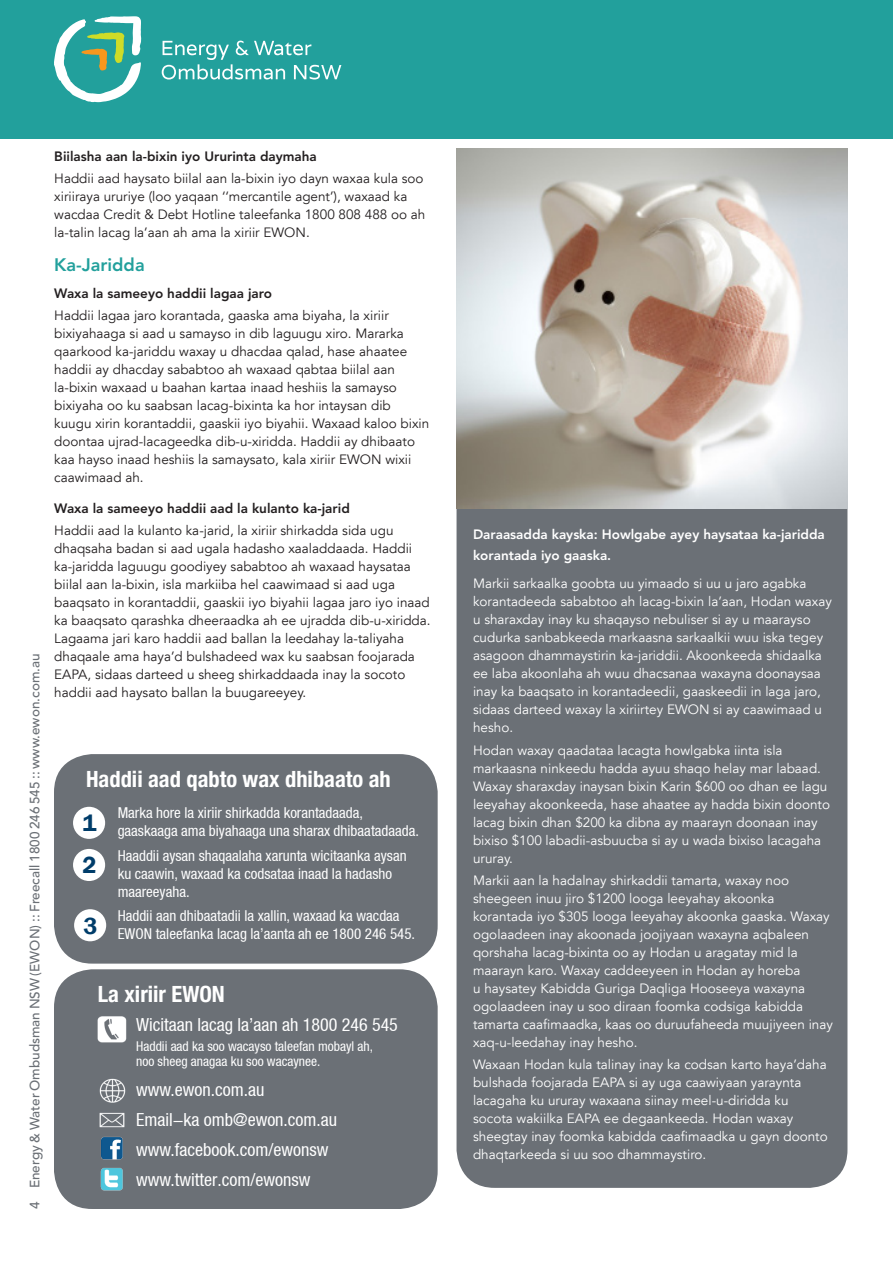
<style>
.page{position:relative;width:893px;height:1263px;background:#fff}
.page>*{position:absolute;margin:0;border:0;box-sizing:border-box;transform-origin:0 0}
.t1{font:600 24px "Franklin Gothic";color:#003d6a}
.t2{font:700 condensed 22.5px "Helvetica Neue LT";color:#fff}
.t3{font:condensed 18px "Helvetica Neue LT";color:#fff}
.t4{font:800 18px "Avenir LT Std";color:#22a09c}
.t5{font:condensed 15px/18px "Helvetica Neue LT";color:#fff}
.t6{font:13.5px/18px "Avenir LT";color:#fff}
.t7{font:13.5px/18px "Avenir LT";color:#231f20}
.t8{font:800 13.5px "Avenir LT Std";color:#231f20}
.body_text_start{font:500 13.5px "Avenir LT Std";color:#6b7076}
.t9{font:800 13.5px/21px "Avenir LT Std";color:#fff}
.t10{font:condensed 13.5px "Helvetica Neue LT";color:#fff}
</style>
<div class="page">
<div style="left:457px;top:414px;width:390px;height:774px;background:#6b7076;border-radius:38px"></div>
<div style="left:54px;top:969px;width:384px;height:240px;background:#6b7076;border-radius:38px"></div>
<div style="left:54px;top:754px;width:384px;height:209px;background:#6b7076;border-radius:38px"></div>
<img style="left:457px;top:149px;width:390px;height:360px">
<div style="left:0;top:0;width:893px;height:138px;background:#22a09c"></div>
<img style="left:97px;top:1016px;width:30px;height:27px">
<img style="left:99px;top:1078px;width:27px;height:25px">
<img style="left:99px;top:1112px;width:26px;height:16px">
<img style="left:100px;top:1167px;width:23px;height:24px">
<img style="left:101px;top:1136px;width:22px;height:24px">
<div style="left:73px;top:807px;width:32px;height:32px;background:#fff;border-radius:50%"></div>
<div style="left:73px;top:849px;width:32px;height:32px;background:#fff;border-radius:50%"></div>
<div style="left:74px;top:909px;width:32px;height:32px;background:#fff;border-radius:50%"></div>
<svg style="left:162px;top:41px;width:179px;height:38px"></svg>
<svg style="left:54px;top:16px;width:87px;height:86px"></svg>
<p class="body_text_start" style="left:27px;top:1209px;width:557px;rotate:-90deg">4 Energy &amp; Water Ombudsman NSW (EWON) :: Freecall 1800 246 545 :: www.ewon.com.au</p>
<p class="t8" style="left:54px;top:148px;width:264px">Biilasha aan la-bixin iyo Ururinta daymaha</p>
<p class="t7" style="left:54px;top:170px;width:373px">Haddii aad haysato biilal aan la-bixin iyo dayn waxaa kula soo xiriiraya ururiye (loo yaqaan ‘‘mercantile agent’), waxaad ka wacdaa Credit &amp; Debt Hotline taleefanka 1800 808 488 oo ah la-talin lacag la’aan ah ama la xiriir EWON.</p>
<p class="t4" style="left:54px;top:254px;width:92px">Ka-Jaridda</p>
<p class="t8" style="left:54px;top:285px;width:219px">Waxa la sameeyo haddii lagaa jaro</p>
<p class="t7" style="left:54px;top:307px;width:377px">Haddii lagaa jaro korantada, gaaska ama biyaha, la xiriir bixiyahaaga si aad u samayso in dib laguugu xiro. Mararka qaarkood ka-jariddu waxay u dhacdaa qalad, hase ahaatee haddii ay dhacday sababtoo ah waxaad qabtaa biilal aan la-bixin waxaad u baahan kartaa inaad heshiis la samayso bixiyaha oo ku saabsan lacag-bixinta ka hor intaysan dib kuugu xirin korantaddii, gaaskii iyo biyahii. Waxaad kaloo bixin doontaa ujrad-lacageedka dib-u-xiridda. Haddii ay dhibaato kaa hayso inaad heshiis la samaysato, kala xiriir EWON wixii caawimaad ah.</p>
<p class="t8" style="left:54px;top:500px;width:297px">Waxa la sameeyo haddii aad la kulanto ka-jarid</p>
<p class="t7" style="left:54px;top:522px;width:378px">Haddii aad la kulanto ka-jarid, la xiriir shirkadda sida ugu dhaqsaha badan si aad ugala hadasho xaaladdaada. Haddii ka-jaridda laguugu goodiyey sababtoo ah waxaad haysataa biilal aan la-bixin, isla markiiba hel caawimaad si aad uga baaqsato in korantaddii, gaaskii iyo biyahii lagaa jaro iyo inaad ka baaqsato qarashka dheeraadka ah ee ujradda dib-u-xiridda.<br>Lagaama jari karo haddii aad ballan la leedahay la-taliyaha dhaqaale ama haya’d bulshadeed wax ku saabsan foojarada EAPA, sidaas darteed u sheeg shirkaddaada inay la socoto haddii aad haysato ballan la buugareeyey.</p>
<p class="t2" style="left:86px;top:765px;width:306px">Haddii aad qabto wax dhibaato ah</p>
<p class="t1" style="left:82px;top:808px;width:16px">1</p>
<p class="t1" style="left:82px;top:850px;width:16px">2</p>
<p class="t1" style="left:84px;top:911px;width:16px">3</p>
<p class="t5" style="left:118px;top:804px;width:303px">Marka hore la xiriir shirkadda korantadaada, gaaskaaga ama biyahaaga una sharax dhibaatadaada.</p>
<p class="t5" style="left:118px;top:846px;width:290px">Haaddii aysan shaqaalaha xarunta wicitaanka aysan ku caawin, waxaad ka codsataa inaad la hadasho maareeyaha.</p>
<p class="t5" style="left:118px;top:906px;width:299px">Haddii aan dhibaatadii la xallin, waxaad ka wacdaa<br>EWON taleefanka lacag la’aanta ah ee 1800 246 545.</p>
<p class="t2" style="left:98px;top:980px;width:128px">La xiriir EWON</p>
<p class="t3" style="left:136px;top:1015px;width:263px">Wicitaan lacag la’aan ah 1800 246 545</p>
<p class="t10" style="left:136px;top:1038px;width:238px">Haddii aad ka soo wacayso taleefan mobayl ah,</p>
<p class="t10" style="left:136px;top:1053px;width:186px">noo sheeg anagaa ku soo wacaynee.</p>
<p class="t3" style="left:136px;top:1079px;width:130px">www.ewon.com.au</p>
<p class="t3" style="left:136px;top:1109px;width:203px">Email-ka omb@ewon.com.au</p>
<p class="t3" style="left:136px;top:1139px;width:194px">www.facebook.com/ewonsw</p>
<p class="t3" style="left:136px;top:1169px;width:176px">www.twitter.com/ewonsw</p>
<p class="t9" style="left:473px;top:524px;width:353px">Daraasadda kayska: Howlgabe ayey haysataa ka-jaridda korantada iyo gaaska.</p>
<p class="t6" style="left:473px;top:575px;width:360px">Markii sarkaalka goobta uu yimaado si uu u jaro agabka korantadeeda sababtoo ah lacag-bixin la’aan, Hodan waxay u sharaxday inay ku shaqayso nebuliser si ay u maarayso cudurka sanbabkeeda markaasna sarkaalkii wuu iska tegey asagoon dhammaystirin ka-jariddii. Akoonkeeda shidaalka ee laba akoonlaha ah wuu dhacsanaa waxayna doonaysaa inay ka baaqsato in korantadeedii, gaaskeedii in laga jaro, sidaas darteed waxay la xiriirtey EWON si ay caawimaad u hesho.</p>
<p class="t6" style="left:473px;top:741px;width:358px">Hodan waxay qaadataa lacagta howlgabka iinta isla markaasna ninkeedu hadda ayuu shaqo helay mar labaad.<br>Waxay sharaxday inaysan bixin Karin $600 oo dhan ee lagu leeyahay akoonkeeda, hase ahaatee ay hadda bixin doonto lacag bixin dhan $200 ka dibna ay maarayn doonaan inay bixiso $100 labadii-asbuucba si ay u wada bixiso lacagaha ururay.</p>
<p class="t6" style="left:473px;top:871px;width:361px">Markii aan la hadalnay shirkaddii tamarta, waxay noo sheegeen inuu jiro $1200 looga leeyahay akoonka korantada iyo $305 looga leeyahay akoonka gaaska. Waxay ogolaadeen inay akoonada joojiyaan waxayna aqbaleen qorshaha lacag-bixinta oo ay Hodan u aragatay mid la maarayn karo. Waxay caddeeyeen in Hodan ay horeba<br>u haysatey Kabidda Guriga Daqliga Hooseeya waxayna ogolaadeen inay u soo diraan foomka codsiga kabidda tamarta caafimaadka, kaas oo duruufaheeda muujiyeen inay xaq-u-leedahay inay hesho.</p>
<p class="t6" style="left:473px;top:1056px;width:356px">Waxaan Hodan kula talinay inay ka codsan karto haya’daha bulshada foojarada EAPA si ay uga caawiyaan yaraynta lacagaha ku ururay waxaana siinay meel-u-diridda ku socota wakiilka EAPA ee degaankeeda. Hodan waxay sheegtay inay foomka kabidda caafimaadka u gayn doonto dhaqtarkeeda si uu soo dhammaystiro.</p>
</div>
